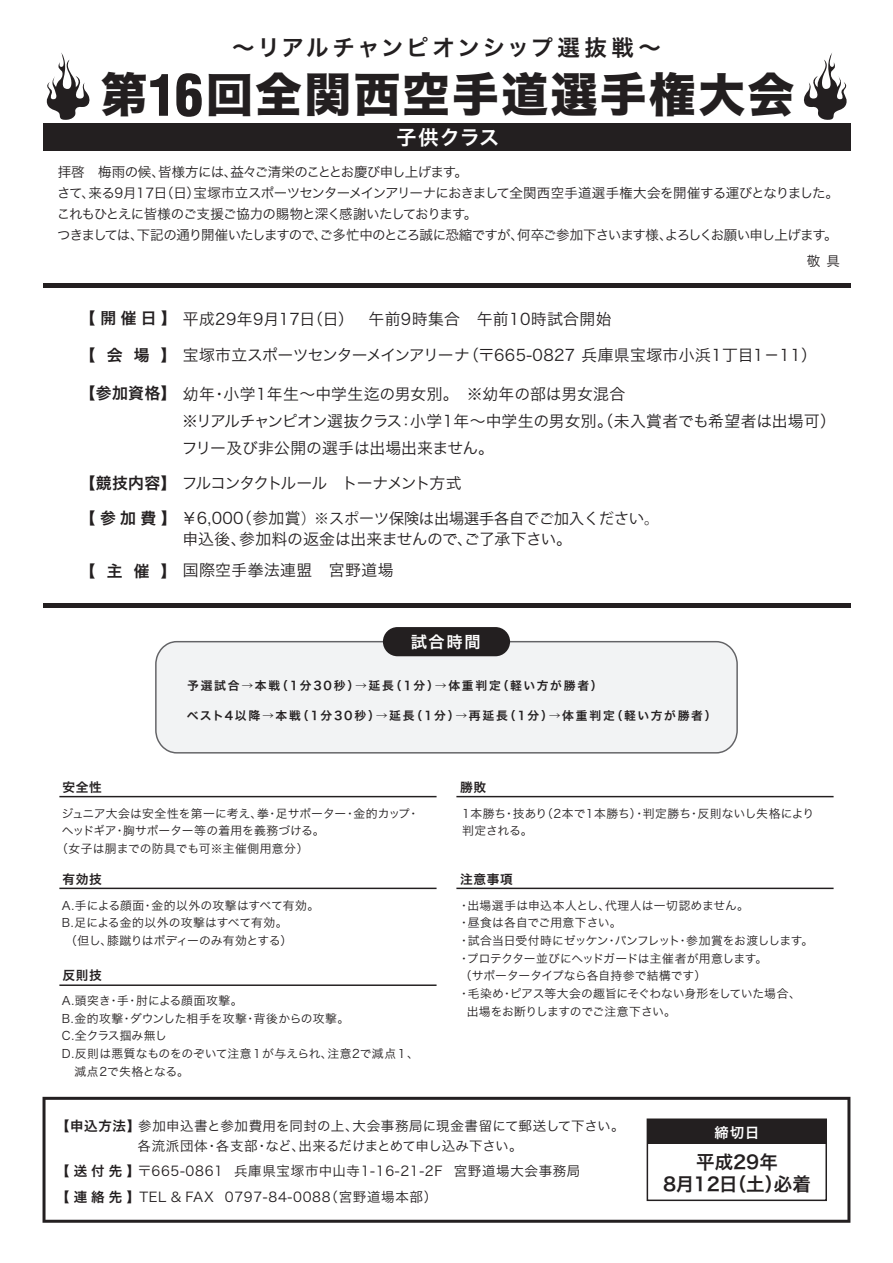
<style>
.page{position:relative;width:893px;height:1263px;background:#fff}
.page>*{position:absolute;margin:0;border:0;box-sizing:border-box;transform-origin:0 0}
.t1{font:46.95px "Hira Kaku Std W8";letter-spacing:.05em;color:#231f20}
.t2{font:22.5px "Hira Kaku Pro W6";letter-spacing:.115em;color:#231f20}
.t3{font:20.1px "Hira Kaku Pro N W6";letter-spacing:.025em;color:#fff}
.t4{font:18.45px/22.5px "Hira Kaku Pro N W6";color:#231f20;text-align:center}
.t5{font:16.2px "Hira Kaku Pro N W6";color:#fff}
.t6{font:15.9px "Hira Kaku Pro N W3";letter-spacing:.025em;color:#231f20}
.t7{font:15.9px/27px "Hira Kaku Pro N W3";color:#231f20}
.t8{font:15.9px "Hira Kaku Pro N W3";letter-spacing:-.075em;color:#231f20}
.t9{font:15px "Koz Go Pro";color:#231f20}
.t10{font:14.25px "Hira Kaku Pro N W6";color:#fff}
.t11{font:13.5px/21px "Hira Kaku Pro N W3";letter-spacing:-.055em;color:#231f20}
.t12{font:13.5px/25.5px "Hira Kaku Pro N W3";letter-spacing:.05em;color:#231f20}
.t13{font:13.5px/19.5px "Hira Kaku Pro N W3";letter-spacing:.015em;color:#231f20}
.t14{font:13.5px "Hira Kaku Pro N W3";letter-spacing:-.03em;color:#231f20}
.t15{font:12.75px "Hira Kaku Pro N W6";letter-spacing:.05em;color:#231f20}
.t16{font:11.85px/17.7px "Hira Kaku Pro N W3";color:#231f20}
.t17{font:11.85px "Hira Kaku Pro N W6";letter-spacing:.15em;color:#231f20}
.t18{font:11.85px "Hira Kaku Pro N W3";letter-spacing:.02em;color:#231f20}
.t19{font:11.85px "Hira Kaku Pro N W3";letter-spacing:-.03em;color:#231f20}
.t20{font:11.85px "Hira Kaku Pro N W3";letter-spacing:.025em;color:#231f20}
.t21{font:11.85px "Hira Kaku Pro N W3";letter-spacing:-.025em;color:#231f20}
.s1{font-family:"Helvetica";font-weight:900;font-stretch:condensed;font-size:56.7px}
.s2{font-family:"Hira Kaku Pro N W6"}
.s3{font-family:"Hira Kaku Pro N W6";font-size:15.9px}
.s4{font-family:"Hira Kaku Pro N W3";font-size:15.9px}
</style>
<div class="page">
<div style="left:155px;top:640px;width:583px;height:114px;background:#f2f3f4"></div>
<svg style="left:43px;top:1097px;width:807px;height:126px"></svg>
<div style="left:383px;top:627px;width:127px;height:29px;background:#231f20;border-radius:15px"></div>
<hr style="left:43px;top:283px;width:807px;height:4px;background:#231f20">
<hr style="left:43px;top:603px;width:807px;height:4px;background:#231f20">
<div style="left:647px;top:1118px;width:180px;height:83px;background:#fff;border:2px solid #231f20"></div>
<div style="left:647px;top:1119px;width:179px;height:25px;background:#231f20"></div>
<hr style="left:59px;top:888px;width:378px;height:1px;background:#231f20">
<hr style="left:59px;top:796px;width:378px;height:1px;background:#231f20">
<hr style="left:59px;top:984px;width:378px;height:2px;background:#231f20">
<hr style="left:456px;top:796px;width:378px;height:1px;background:#231f20">
<hr style="left:456px;top:888px;width:378px;height:1px;background:#231f20">
<svg style="left:804px;top:53px;width:43px;height:67px"></svg>
<svg style="left:46px;top:53px;width:44px;height:67px"></svg>
<div style="left:43px;top:123px;width:807px;height:28px;background:#231f20"></div>
<h2 class="t2" style="left:232px;top:27px;width:431px">～リアルチャンピオンシップ選抜戦～</h2>
<h1 class="t1" style="left:101px;top:69px;width:695px">第<span class="s1">16</span>回全関西空手道選手権大会</h1>
<h3 class="t3" style="left:396px;top:120px;width:104px">子供クラス</h3>
<p class="t11" style="left:57px;top:160px;width:784px">拝啓　梅雨の候、皆様方には、益々ご清栄のこととお慶び申し上げます。<br>さて、来る9月17日（日）宝塚市立スポーツセンターメインアリーナにおきまして全関西空手道選手権大会を開催する運びとなりました。これもひとえに皆様のご支援ご協力の賜物と深く感謝いたしております。<br>つきましては、下記の通り開催いたしますので、ご多忙中のところ誠に恐縮ですが、何卒ご参加下さいます様、よろしくお願い申し上げます。</p>
<p class="t14" style="left:807px;top:249px;width:35px">敬 具</p>
<h3 class="t6" style="left:80px;top:305px;width:533px"><span class="s2">【開催日】</span>平成29年9月17日（日）　 午前9時集合　午前10時試合開始</h3>
<h3 class="t6" style="left:80px;top:341px;width:739px"><span class="s2">【 会 場 】</span>宝塚市立スポーツセンターメインアリーナ（〒665-0827 兵庫県宝塚市小浜1丁目1－11）</h3>
<h3 class="t6" style="left:80px;top:380px;width:547px"><span class="s2">【参加資格】</span>幼年・小学1年生～中学生迄の男女別。　※幼年の部は男女混合</h3>
<h3 class="t7" style="left:182px;top:406px;width:656px">※リアルチャンピオン選抜クラス：小学1年～中学生の男女別。（未入賞者でも希望者は出場可）フリー及び非公開の選手は出場出来ません。</h3>
<h3 class="t8" style="left:80px;top:469px;width:383px"><span class="s2">【競技内容】</span>フルコンタクトルール　トーナメント方式</h3>
<p class="t9" style="left:80px;top:509px;width:581px"><span class="s3">【参加費】</span><span class="s4">￥6,000（参加賞</span>）※スポーツ保険は出場選手各自でご加入ください。</p>
<h3 class="t6" style="left:80px;top:556px;width:315px"><span class="s2">【 主 催 】</span>国際空手拳法連盟　宮野道場</h3>
<h3 class="t7" style="left:182px;top:525px;width:391px">申込後、参加料の返金は出来ませんので、ご了承下さい。</h3>
<h3 class="t5" style="left:411px;top:627px;width:71px">試合時間</h3>
<p class="t17" style="left:187px;top:674px;width:417px">予選試合→本戦（1分30秒）→延長（1分）→体重判定（軽い方が勝者）</p>
<p class="t17" style="left:187px;top:704px;width:531px">ベスト4以降→本戦（1分30秒）→延長（1分）→再延長（1分）→体重判定（軽い方が勝者）</p>
<p class="t15" style="left:62px;top:775px;width:41px">安全性</p>
<p class="t16" style="left:61px;top:804px;width:359px">ジュニア大会は安全性を第一に考え、拳・足サポーター・金的カップ・</p>
<p class="t16" style="left:62px;top:821px;width:264px">ヘッドギア・胸サポーター等の着用を義務づける。</p>
<p class="t18" style="left:56px;top:838px;width:254px">（女子は胴までの防具でも可※主催側用意分）</p>
<p class="t15" style="left:62px;top:867px;width:41px">有効技</p>
<p class="t16" style="left:62px;top:895px;width:259px">A.手による顔面・金的以外の攻撃はすべて有効。<br>B.足による金的以外の攻撃はすべて有効。<br>（但し、膝蹴りはボディーのみ有効とする）</p>
<p class="t15" style="left:62px;top:963px;width:41px">反則技</p>
<p class="t18" style="left:62px;top:990px;width:182px">A.頭突き・手・肘による顔面攻撃。</p>
<p class="t16" style="left:62px;top:1008px;width:289px">B.金的攻撃・ダウンした相手を攻撃・背後からの攻撃。</p>
<p class="t16" style="left:62px;top:1026px;width:107px">C.全クラス掴み無し</p>
<p class="t16" style="left:62px;top:1044px;width:358px">D.反則は悪質なものをのぞいて注意１が与えられ、注意2で減点１、</p>
<p class="t16" style="left:75px;top:1062px;width:116px">減点2で失格となる。</p>
<p class="t15" style="left:460px;top:775px;width:28px">勝敗</p>
<p class="t16" style="left:462px;top:804px;width:353px">1本勝ち・技あり（2本で1本勝ち）・判定勝ち・反則ないし失格により判定される。</p>
<p class="t15" style="left:460px;top:867px;width:54px">注意事項</p>
<p class="t20" style="left:458px;top:894px;width:292px">・出場選手は申込本人とし、代理人は一切認めません。</p>
<p class="t16" style="left:458px;top:913px;width:165px">・昼食は各自でご用意下さい。</p>
<p class="t19" style="left:458px;top:930px;width:357px">・試合当日受付時にゼッケン・パンフレット・参加賞をお渡しします。</p>
<p class="t16" style="left:458px;top:948px;width:311px">・プロテクター並びにヘッドガードは主催者が用意します。</p>
<p class="t16" style="left:460px;top:966px;width:248px">（サポータータイプなら各自持参で結構です）</p>
<p class="t16" style="left:458px;top:984px;width:344px">・毛染め・ピアス等大会の趣旨にそぐわない身形をしていた場合、</p>
<p class="t21" style="left:467px;top:1001px;width:211px">出場をお断りしますのでご注意下さい。</p>
<p class="t13" style="left:138px;top:1115px;width:488px;text-indent:-81px"><span class="s2">【申込方法】</span>参加申込書と参加費用を同封の上、大会事務局に現金書留にて郵送して下さい。各流派団体・各支部・など、出来るだけまとめて申し込み下さい。</p>
<p class="t12" style="left:56px;top:1157px;width:526px"><span class="s2">【送付先】</span>〒665-0861 兵庫県宝塚市中山寺1-16-21-2F 宮野道場大会事務局<span class="s2">【連絡先】</span>TEL ＆ FAX 0797-84-0088（宮野道場本部）</p>
<p class="t10" style="left:714px;top:1119px;width:46px">締切日</p>
<h3 class="t4" style="left:663px;top:1150px;width:149px">平成29年<br>8月12日（土）必着</h3>
</div>
